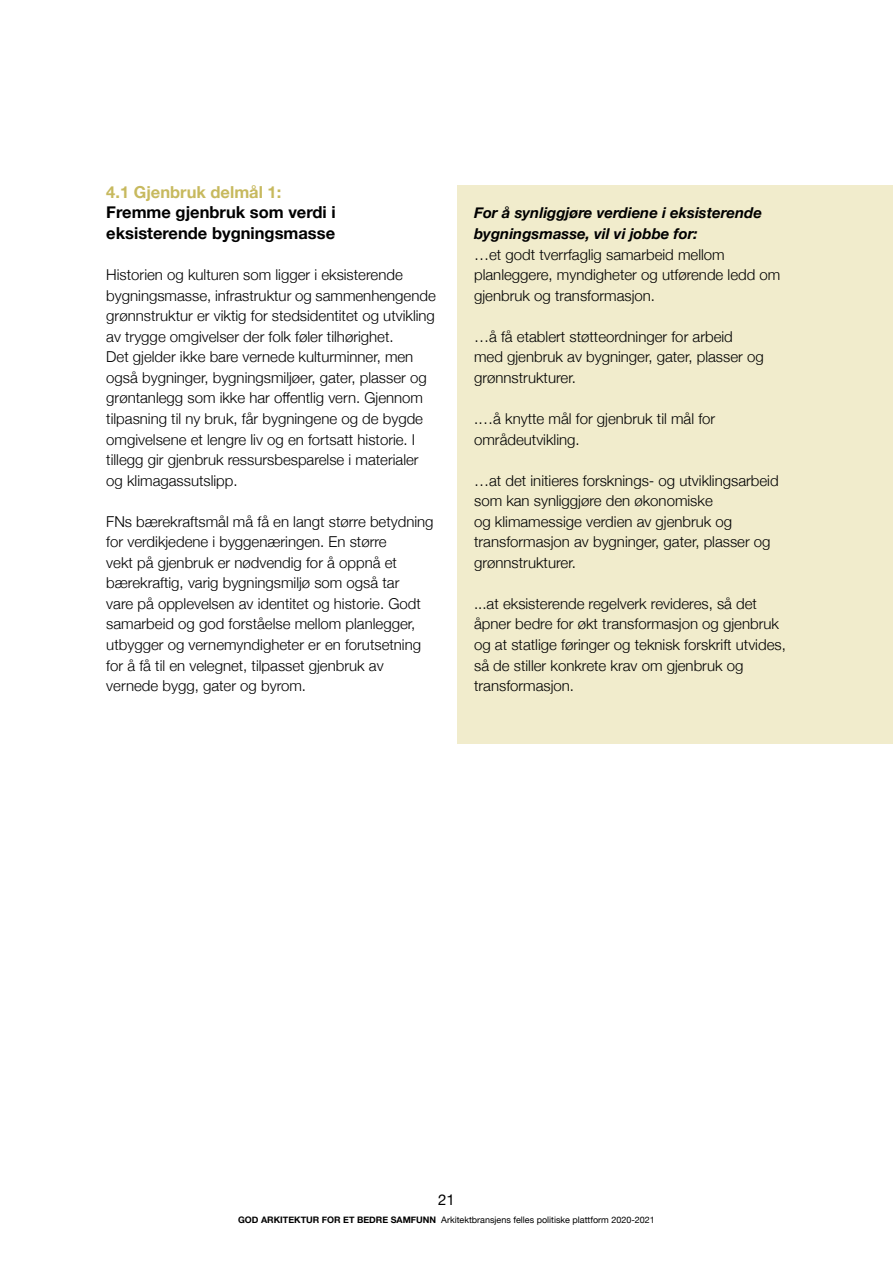
<style>
.page{position:relative;width:893px;height:1263px;background:#fff}
.page>*{position:absolute;margin:0;border:0;box-sizing:border-box;transform-origin:0 0}
.t1{font:700 16.5px/20.5px "Helvetica Neue";color:#000}
.t2{font:700 16.5px "Helvetica Neue";color:#c7b95e}
.t3{font:300 15px/20.5px "Helvetica Neue";color:#000}
.t4{font:italic 700 15px/20.5px "Helvetica Neue";color:#000}
.t5{font:15px "Helvetica Neue";color:#000}
.t6{font:9px "Helvetica Neue";color:#000}
.s1{font-weight:700}
</style>
<div class="page">
<div style="left:457px;top:185px;width:436px;height:558px;background:#f1eccc"></div>
<p class="t2" style="left:106px;top:179px;width:177px">4.1 Gjenbruk delmål 1:</p>
<p class="t1" style="left:106px;top:203px;width:231px">Fremme gjenbruk som verdi i eksisterende bygningsmasse</p>
<p class="t3" style="left:106px;top:263px;width:331px">Historien og kulturen som ligger i eksisterende bygningsmasse, infrastruktur og sammenhengende grønnstruktur er viktig for stedsidentitet og utvikling av trygge omgivelser der folk føler tilhørighet.<br>Det gjelder ikke bare vernede kulturminner, men også bygninger, bygningsmiljøer, gater, plasser og grøntanlegg som ikke har offentlig vern. Gjennom tilpasning til ny bruk, får bygningene og de bygde omgivelsene et lengre liv og en fortsatt historie. I tillegg gir gjenbruk ressursbesparelse i materialer og klimagassutslipp.</p>
<p class="t3" style="left:106px;top:510px;width:329px">FNs bærekraftsmål må få en langt større betydning for verdikjedene i byggenæringen. En større<br>vekt på gjenbruk er nødvendig for å oppnå et bærekraftig, varig bygningsmiljø som også tar<br>vare på opplevelsen av identitet og historie. Godt samarbeid og god forståelse mellom planlegger, utbygger og vernemyndigheter er en forutsetning for å få til en velegnet, tilpasset gjenbruk av vernede bygg, gater og byrom.</p>
<p class="t4" style="left:474px;top:203px;width:289px">For å synliggjøre verdiene i eksisterende bygningsmasse, vil vi jobbe for:</p>
<p class="t3" style="left:474px;top:243px;width:308px">…et godt tverrfaglig samarbeid mellom planleggere, myndigheter og utførende ledd om gjenbruk og transformasjon.</p>
<p class="t3" style="left:474px;top:325px;width:291px">…å få etablert støtteordninger for arbeid med gjenbruk av bygninger, gater, plasser og grønnstrukturer.</p>
<p class="t3" style="left:474px;top:407px;width:243px">.…å knytte mål for gjenbruk til mål for områdeutvikling.</p>
<p class="t3" style="left:474px;top:469px;width:306px">…at det initieres forsknings- og utviklingsarbeid som kan synliggjøre den økonomiske<br>og klimamessige verdien av gjenbruk og transformasjon av bygninger, gater, plasser og grønnstrukturer.</p>
<p class="t3" style="left:474px;top:592px;width:313px">...at eksisterende regelverk revideres, så det åpner bedre for økt transformasjon og gjenbruk og at statlige føringer og teknisk forskrift utvides, så de stiller konkrete krav om gjenbruk og transformasjon.</p>
<p class="t5" style="left:438px;top:1189px;width:18px">21</p>
<p class="t6" style="left:238px;top:1213px;width:418px"><span class="s1">GOD ARKITEKTUR FOR ET BEDRE SAMFUNN</span> Arkitektbransjens felles politiske plattform 2020-2021</p>
</div>
